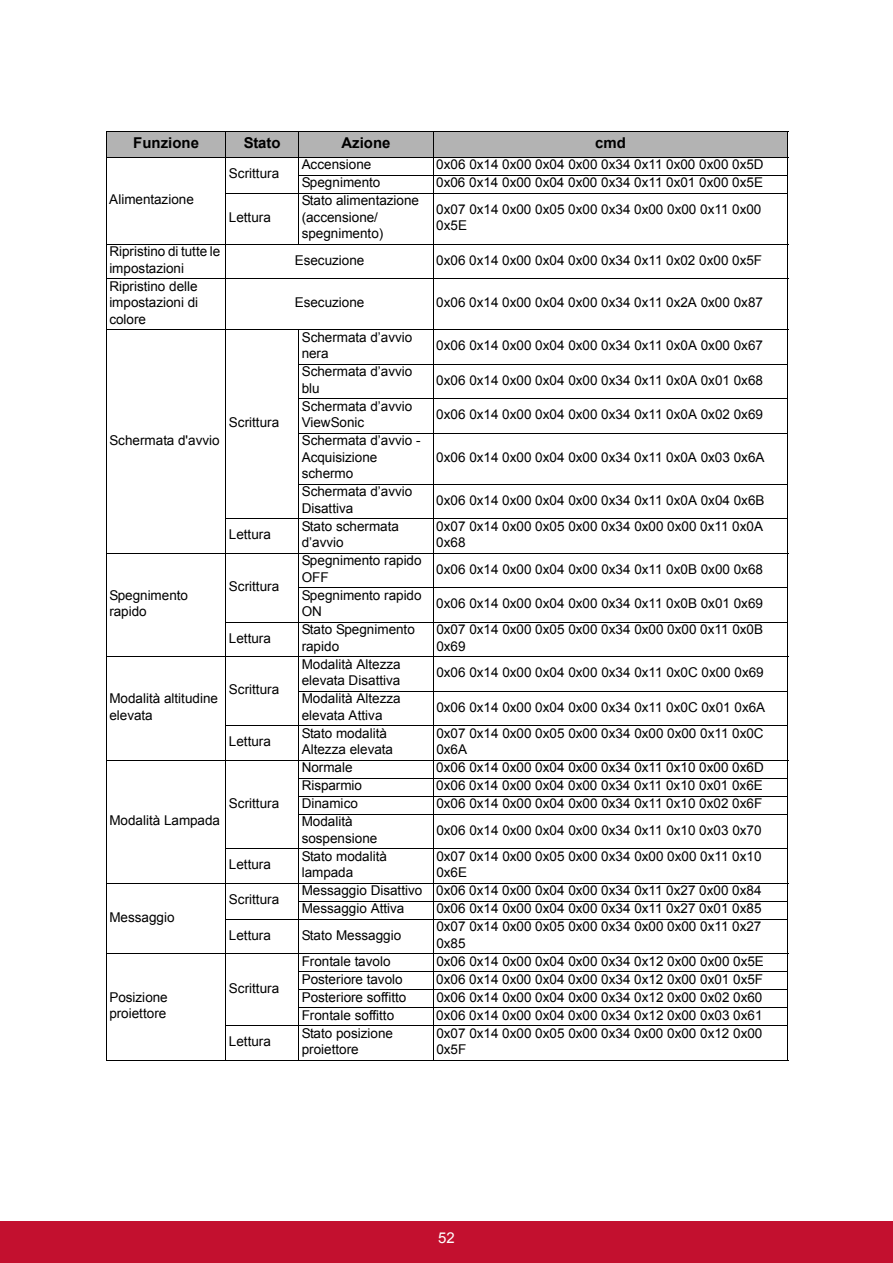
<style>
.page{position:relative;width:893px;height:1263px;background:#fff}
.page>*{position:absolute;margin:0;border:0;box-sizing:border-box;transform-origin:0 0}
.t1{font:700 15px "Arial";letter-spacing:.005em;color:#000}
.t2{font:15px "Arial";color:#fff}
.t3{font:13.5px/16.5px "Arial";color:#000}
</style>
<div class="page">
<div style="left:0;top:1222px;width:892px;height:41px;background:#c3102f"></div>
<div style="left:106px;top:132px;width:120px;height:25px;background:#b3b3b3"></div>
<div style="left:226px;top:132px;width:73px;height:25px;background:#b3b3b3"></div>
<div style="left:299px;top:132px;width:134px;height:25px;background:#b3b3b3"></div>
<div style="left:433px;top:132px;width:355px;height:25px;background:#b3b3b3"></div>
<svg style="left:106px;top:133px;width:1px;height:24px"></svg>
<hr style="left:106px;top:158px;width:1px;height:902px;background:#000">
<hr style="left:225px;top:157px;width:1px;height:904px;background:#000">
<svg style="left:298px;top:133px;width:1px;height:24px"></svg>
<hr style="left:298px;top:157px;width:1px;height:88px;background:#000">
<hr style="left:298px;top:329px;width:1px;height:732px;background:#000">
<svg style="left:433px;top:133px;width:1px;height:24px"></svg>
<hr style="left:433px;top:157px;width:1px;height:904px;background:#000">
<svg style="left:787px;top:133px;width:1px;height:24px"></svg>
<hr style="left:787px;top:158px;width:1px;height:902px;background:#000">
<hr style="left:106px;top:132px;width:682px;height:1px;background:#000">
<hr style="left:106px;top:157px;width:682px;height:1px;background:#000">
<hr style="left:298px;top:175px;width:490px;height:1px;background:#000">
<hr style="left:225px;top:193px;width:563px;height:1px;background:#000">
<hr style="left:106px;top:244px;width:682px;height:1px;background:#000">
<hr style="left:106px;top:278px;width:682px;height:1px;background:#000">
<hr style="left:106px;top:329px;width:682px;height:1px;background:#000">
<hr style="left:298px;top:364px;width:490px;height:1px;background:#000">
<hr style="left:298px;top:399px;width:490px;height:1px;background:#000">
<hr style="left:298px;top:433px;width:490px;height:1px;background:#000">
<hr style="left:298px;top:484px;width:490px;height:1px;background:#000">
<hr style="left:225px;top:518px;width:563px;height:1px;background:#000">
<hr style="left:106px;top:553px;width:682px;height:1px;background:#000">
<hr style="left:298px;top:588px;width:490px;height:1px;background:#000">
<hr style="left:225px;top:622px;width:563px;height:1px;background:#000">
<hr style="left:106px;top:657px;width:682px;height:1px;background:#000">
<hr style="left:298px;top:691px;width:490px;height:1px;background:#000">
<hr style="left:225px;top:725px;width:563px;height:1px;background:#000">
<hr style="left:106px;top:760px;width:682px;height:1px;background:#000">
<hr style="left:298px;top:778px;width:490px;height:1px;background:#000">
<hr style="left:298px;top:796px;width:490px;height:1px;background:#000">
<hr style="left:298px;top:814px;width:490px;height:1px;background:#000">
<hr style="left:225px;top:849px;width:563px;height:1px;background:#000">
<hr style="left:106px;top:883px;width:682px;height:1px;background:#000">
<hr style="left:298px;top:901px;width:490px;height:1px;background:#000">
<hr style="left:225px;top:919px;width:563px;height:1px;background:#000">
<hr style="left:106px;top:954px;width:682px;height:1px;background:#000">
<hr style="left:298px;top:972px;width:490px;height:1px;background:#000">
<hr style="left:298px;top:990px;width:490px;height:1px;background:#000">
<hr style="left:298px;top:1008px;width:490px;height:1px;background:#000">
<hr style="left:225px;top:1026px;width:563px;height:1px;background:#000">
<hr style="left:106px;top:1060px;width:682px;height:1px;background:#000">
<p class="t1" style="left:133px;top:134px;width:67px">Funzione</p>
<p class="t1" style="left:244px;top:134px;width:38px">Stato</p>
<p class="t1" style="left:341px;top:134px;width:51px">Azione</p>
<p class="t1" style="left:595px;top:134px;width:32px">cmd</p>
<p class="t3" style="left:109px;top:191px;width:86px">Alimentazione</p>
<p class="t3" style="left:229px;top:165px;width:52px">Scrittura</p>
<p class="t3" style="left:229px;top:209px;width:43px">Lettura</p>
<p class="t3" style="left:302px;top:156px;width:71px">Accensione</p>
<p class="t3" style="left:436px;top:156px;width:329px">0x06 0x14 0x00 0x04 0x00 0x34 0x11 0x00 0x00 0x5D</p>
<p class="t3" style="left:302px;top:174px;width:80px">Spegnimento</p>
<p class="t3" style="left:436px;top:174px;width:328px">0x06 0x14 0x00 0x04 0x00 0x34 0x11 0x01 0x00 0x5E</p>
<p class="t3" style="left:302px;top:192px;width:119px">Stato alimentazione (accensione/ spegnimento)</p>
<p class="t3" style="left:436px;top:201px;width:326px">0x07 0x14 0x00 0x05 0x00 0x34 0x00 0x00 0x11 0x00<br>0x5E</p>
<p class="t3" style="left:109px;top:243px;width:112px">Ripristino di tutte le impostazioni</p>
<p class="t3" style="left:295px;top:252px;width:71px">Esecuzione</p>
<p class="t3" style="left:436px;top:252px;width:327px">0x06 0x14 0x00 0x04 0x00 0x34 0x11 0x02 0x00 0x5F</p>
<p class="t3" style="left:109px;top:278px;width:90px;text-align:justify">Ripristino delle impostazioni di colore</p>
<p class="t3" style="left:295px;top:294px;width:71px">Esecuzione</p>
<p class="t3" style="left:436px;top:294px;width:328px">0x06 0x14 0x00 0x04 0x00 0x34 0x11 0x2A 0x00 0x87</p>
<p class="t3" style="left:109px;top:432px;width:112px">Schermata d'avvio</p>
<p class="t3" style="left:109px;top:587px;width:80px">Spegnimento rapido</p>
<p class="t3" style="left:109px;top:690px;width:110px">Modalità altitudine elevata</p>
<p class="t3" style="left:109px;top:812px;width:112px">Modalità Lampada</p>
<p class="t3" style="left:109px;top:909px;width:67px">Messaggio</p>
<p class="t3" style="left:109px;top:989px;width:60px">Posizione proiettore</p>
<p class="t3" style="left:229px;top:414px;width:52px">Scrittura</p>
<p class="t3" style="left:302px;top:329px;width:112px">Schermata d’avvio nera</p>
<p class="t3" style="left:436px;top:337px;width:328px">0x06 0x14 0x00 0x04 0x00 0x34 0x11 0x0A 0x00 0x67</p>
<p class="t3" style="left:302px;top:363px;width:112px">Schermata d’avvio blu</p>
<p class="t3" style="left:436px;top:372px;width:328px">0x06 0x14 0x00 0x04 0x00 0x34 0x11 0x0A 0x01 0x68</p>
<p class="t3" style="left:302px;top:398px;width:112px">Schermata d’avvio<br>ViewSonic</p>
<p class="t3" style="left:436px;top:406px;width:328px">0x06 0x14 0x00 0x04 0x00 0x34 0x11 0x0A 0x02 0x69</p>
<p class="t3" style="left:302px;top:432px;width:120px">Schermata d’avvio -<br>Acquisizione schermo</p>
<p class="t3" style="left:436px;top:449px;width:330px">0x06 0x14 0x00 0x04 0x00 0x34 0x11 0x0A 0x03 0x6A</p>
<p class="t3" style="left:302px;top:483px;width:112px">Schermata d’avvio<br>Disattiva</p>
<p class="t3" style="left:436px;top:492px;width:330px">0x06 0x14 0x00 0x04 0x00 0x34 0x11 0x0A 0x04 0x6B</p>
<p class="t3" style="left:229px;top:526px;width:43px">Lettura</p>
<p class="t3" style="left:302px;top:518px;width:99px">Stato schermata d’avvio</p>
<p class="t3" style="left:436px;top:518px;width:328px">0x07 0x14 0x00 0x05 0x00 0x34 0x00 0x00 0x11 0x0A<br>0x68</p>
<p class="t3" style="left:229px;top:578px;width:52px">Scrittura</p>
<p class="t3" style="left:302px;top:552px;width:121px">Spegnimento rapido<br>OFF</p>
<p class="t3" style="left:436px;top:561px;width:328px">0x06 0x14 0x00 0x04 0x00 0x34 0x11 0x0B 0x00 0x68</p>
<p class="t3" style="left:302px;top:587px;width:121px">Spegnimento rapido<br>ON</p>
<p class="t3" style="left:436px;top:595px;width:328px">0x06 0x14 0x00 0x04 0x00 0x34 0x11 0x0B 0x01 0x69</p>
<p class="t3" style="left:229px;top:630px;width:43px">Lettura</p>
<p class="t3" style="left:302px;top:622px;width:115px">Stato Spegnimento rapido</p>
<p class="t3" style="left:436px;top:622px;width:328px">0x07 0x14 0x00 0x05 0x00 0x34 0x00 0x00 0x11 0x0B<br>0x69</p>
<p class="t3" style="left:229px;top:681px;width:52px">Scrittura</p>
<p class="t3" style="left:302px;top:656px;width:100px">Modalità Altezza elevata Disattiva</p>
<p class="t3" style="left:436px;top:664px;width:329px">0x06 0x14 0x00 0x04 0x00 0x34 0x11 0x0C 0x00 0x69</p>
<p class="t3" style="left:302px;top:690px;width:100px">Modalità Altezza elevata Attiva</p>
<p class="t3" style="left:436px;top:699px;width:330px">0x06 0x14 0x00 0x04 0x00 0x34 0x11 0x0C 0x01 0x6A</p>
<p class="t3" style="left:229px;top:733px;width:43px">Lettura</p>
<p class="t3" style="left:302px;top:725px;width:93px">Stato modalità<br>Altezza elevata</p>
<p class="t3" style="left:436px;top:725px;width:329px">0x07 0x14 0x00 0x05 0x00 0x34 0x00 0x00 0x11 0x0C<br>0x6A</p>
<p class="t3" style="left:229px;top:795px;width:52px">Scrittura</p>
<p class="t3" style="left:302px;top:760px;width:52px">Normale</p>
<p class="t3" style="left:436px;top:760px;width:329px">0x06 0x14 0x00 0x04 0x00 0x34 0x11 0x10 0x00 0x6D</p>
<p class="t3" style="left:302px;top:778px;width:62px">Risparmio</p>
<p class="t3" style="left:436px;top:778px;width:328px">0x06 0x14 0x00 0x04 0x00 0x34 0x11 0x10 0x01 0x6E</p>
<p class="t3" style="left:302px;top:795px;width:58px">Dinamico</p>
<p class="t3" style="left:436px;top:795px;width:327px">0x06 0x14 0x00 0x04 0x00 0x34 0x11 0x10 0x02 0x6F</p>
<p class="t3" style="left:302px;top:813px;width:77px">Modalità sospensione</p>
<p class="t3" style="left:436px;top:822px;width:327px">0x06 0x14 0x00 0x04 0x00 0x34 0x11 0x10 0x03 0x70</p>
<p class="t3" style="left:229px;top:856px;width:43px">Lettura</p>
<p class="t3" style="left:302px;top:848px;width:87px">Stato modalità lampada</p>
<p class="t3" style="left:436px;top:848px;width:326px">0x07 0x14 0x00 0x05 0x00 0x34 0x00 0x00 0x11 0x10<br>0x6E</p>
<p class="t3" style="left:229px;top:892px;width:52px">Scrittura</p>
<p class="t3" style="left:302px;top:882px;width:461px;line-height:18px">Messaggio Disattivo 0x06 0x14 0x00 0x04 0x00 0x34 0x11 0x27 0x00 0x84<br>Messaggio Attiva</p>
<p class="t3" style="left:436px;top:901px;width:326px">0x06 0x14 0x00 0x04 0x00 0x34 0x11 0x27 0x01 0x85</p>
<p class="t3" style="left:229px;top:927px;width:43px">Lettura</p>
<p class="t3" style="left:302px;top:927px;width:101px">Stato Messaggio</p>
<p class="t3" style="left:436px;top:919px;width:326px">0x07 0x14 0x00 0x05 0x00 0x34 0x00 0x00 0x11 0x27<br>0x85</p>
<p class="t3" style="left:229px;top:980px;width:52px">Scrittura</p>
<p class="t3" style="left:302px;top:953px;width:90px">Frontale tavolo</p>
<p class="t3" style="left:436px;top:953px;width:329px">0x06 0x14 0x00 0x04 0x00 0x34 0x12 0x00 0x00 0x5E</p>
<p class="t3" style="left:302px;top:971px;width:102px">Posteriore tavolo</p>
<p class="t3" style="left:436px;top:971px;width:328px">0x06 0x14 0x00 0x04 0x00 0x34 0x12 0x00 0x01 0x5F</p>
<p class="t3" style="left:302px;top:989px;width:106px">Posteriore soffitto</p>
<p class="t3" style="left:436px;top:989px;width:327px">0x06 0x14 0x00 0x04 0x00 0x34 0x12 0x00 0x02 0x60</p>
<p class="t3" style="left:302px;top:1007px;width:94px">Frontale soffitto</p>
<p class="t3" style="left:436px;top:1007px;width:328px">0x06 0x14 0x00 0x04 0x00 0x34 0x12 0x00 0x03 0x61</p>
<p class="t3" style="left:229px;top:1033px;width:43px">Lettura</p>
<p class="t3" style="left:302px;top:1025px;width:93px">Stato posizione proiettore</p>
<p class="t3" style="left:436px;top:1025px;width:327px">0x07 0x14 0x00 0x05 0x00 0x34 0x00 0x00 0x12 0x00<br>0x5F</p>
<p class="t2" style="left:438px;top:1229px;width:18px">52</p>
</div>
